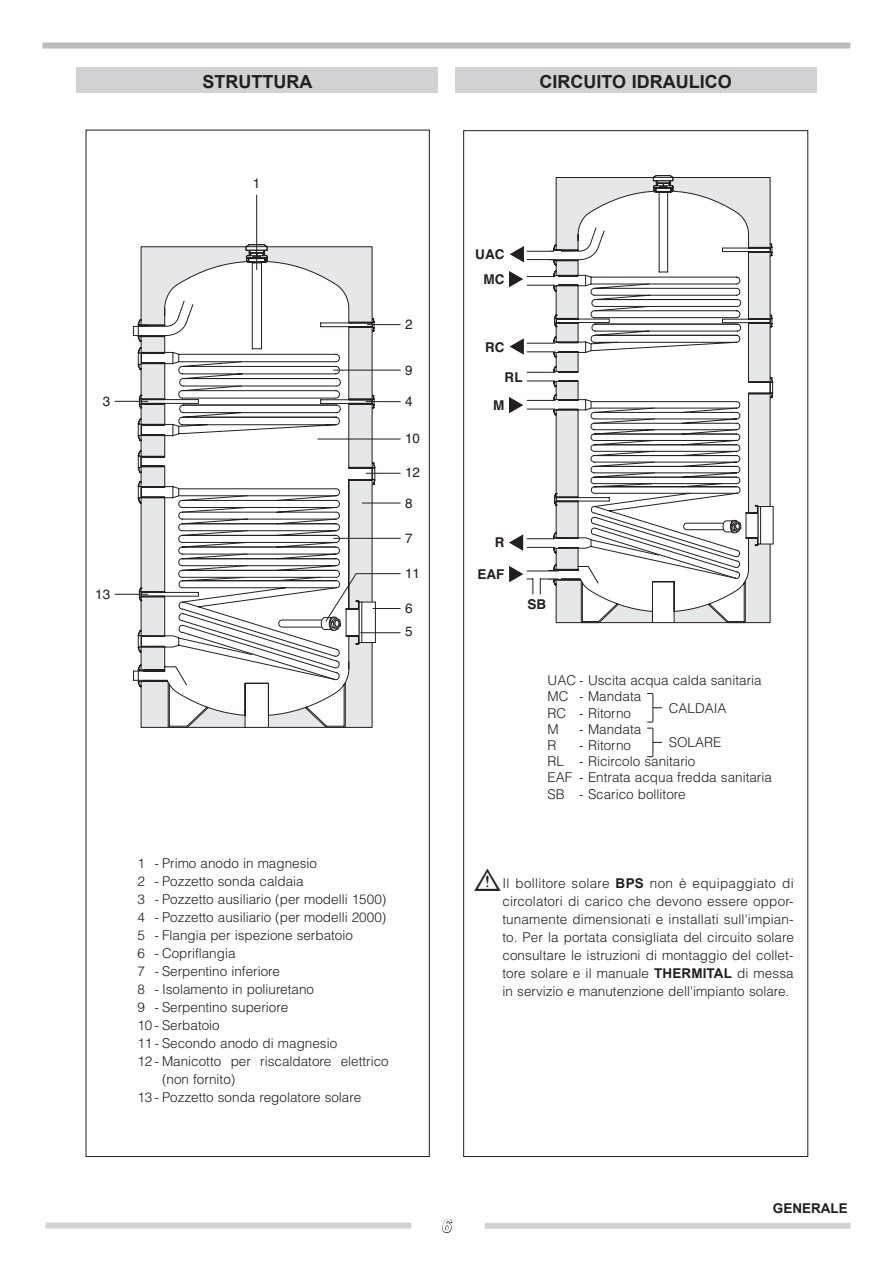
<style>
.page{position:relative;width:893px;height:1263px;background:#fff}
.page>*{position:absolute;margin:0;border:0;box-sizing:border-box;transform-origin:0 0}
.t1{font:700 18px "Arial";color:#231f20}
.t2{font:italic 700 18px "Arial";color:#fff}
.t3{font:300 13.5px/18px "Helvetica LT Std";color:#231f20}
.t4{font:13.5px/23.2px "Helvetica";color:#231f20}
.t5{font:700 13.5px/25.2px "Helvetica";color:#231f20;text-align:right}
.t6{font:700 13.5px "Arial";color:#231f20}
.s1{font-family:"Sym PM Normal Normal";font-weight:400;font-size:27px}
.s2{font-family:"Arial";font-weight:700}
</style>
<div class="page">
<div style="left:485px;top:1223px;width:365px;height:6px;background:#d1d2d4"></div>
<svg style="left:442px;top:1219px;width:11px;height:14px"></svg>
<div style="left:43px;top:43px;width:807px;height:6px;background:#bcbdc0"></div>
<div style="left:45px;top:1222px;width:366px;height:6px;background:#d1d2d4"></div>
<svg style="left:209px;top:687px;width:164px;height:41px"></svg>
<svg style="left:140px;top:246px;width:233px;height:193px"></svg>
<svg style="left:233px;top:244px;width:35px;height:8px"></svg>
<svg style="left:140px;top:252px;width:128px;height:187px"></svg>
<svg style="left:133px;top:298px;width:76px;height:430px"></svg>
<svg style="left:138px;top:483px;width:236px;height:204px"></svg>
<svg style="left:320px;top:318px;width:55px;height:167px"></svg>
<hr style="left:256px;top:195px;width:1px;height:75px;background:#231f20">
<hr style="left:115px;top:401px;width:33px;height:1px;background:#231f20">
<hr style="left:115px;top:594px;width:33px;height:1px;background:#231f20">
<hr style="left:367px;top:324px;width:34px;height:1px;background:#231f20">
<hr style="left:333px;top:538px;width:68px;height:1px;background:#231f20">
<hr style="left:333px;top:370px;width:68px;height:1px;background:#231f20">
<hr style="left:366px;top:401px;width:35px;height:1px;background:#231f20">
<hr style="left:362px;top:503px;width:39px;height:1px;background:#231f20">
<hr style="left:317px;top:439px;width:84px;height:1px;background:#231f20">
<svg style="left:277px;top:573px;width:124px;height:70px"></svg>
<hr style="left:366px;top:473px;width:35px;height:1px;background:#231f20">
<div style="left:77px;top:67px;width:361px;height:26px;background:#d1d2d4"></div>
<div style="left:455px;top:67px;width:361px;height:26px;background:#d1d2d4"></div>
<svg style="left:509px;top:175px;width:265px;height:448px"></svg>
<svg style="left:647px;top:693px;width:15px;height:64px"></svg>
<p class="t4" style="left:103px;top:390px;width:9px">3</p>
<p class="t4" style="left:95px;top:583px;width:17px">13</p>
<h1 class="t1" style="left:203px;top:69px;width:111px">STRUTTURA</h1>
<p class="t4" style="left:253px;top:172px;width:9px">1</p>
<p class="t4" style="left:405px;top:313px;width:9px">2</p>
<p class="t4" style="left:405px;top:359px;width:9px">9</p>
<p class="t4" style="left:405px;top:390px;width:9px">4</p>
<p class="t4" style="left:405px;top:427px;width:17px">10</p>
<p class="t4" style="left:405px;top:461px;width:17px">12</p>
<p class="t4" style="left:405px;top:492px;width:9px">8</p>
<p class="t4" style="left:405px;top:527px;width:9px">7</p>
<p class="t4" style="left:405px;top:562px;width:17px">11</p>
<p class="t4" style="left:405px;top:597px;width:9px">6<br>5</p>
<p class="t3" style="left:137px;top:854px;width:181px">1 - Primo anodo in magnesio</p>
<p class="t3" style="left:137px;top:872px;width:168px">2 - Pozzetto sonda caldaia</p>
<p class="t3" style="left:137px;top:890px;width:250px">3 - Pozzetto ausiliario (per modelli 1500)</p>
<p class="t3" style="left:137px;top:908px;width:250px">4 - Pozzetto ausiliario (per modelli 2000)</p>
<p class="t3" style="left:137px;top:926px;width:217px">5 - Flangia per ispezione serbatoio</p>
<p class="t3" style="left:137px;top:944px;width:100px">6 - Copriflangia</p>
<p class="t3" style="left:137px;top:962px;width:144px">7 - Serpentino inferiore</p>
<p class="t3" style="left:137px;top:980px;width:178px">8 - Isolamento in poliuretano</p>
<p class="t3" style="left:137px;top:998px;width:152px">9 - Serpentino superiore</p>
<p class="t3" style="left:137px;top:1016px;width:84px">10 - Serbatoio</p>
<p class="t3" style="left:137px;top:1034px;width:201px">11 - Secondo anodo di magnesio</p>
<p class="t3" style="left:137px;top:1052px;width:253px">12 - Manicotto per riscaldatore elettrico</p>
<p class="t3" style="left:162px;top:1070px;width:75px">(non fornito)</p>
<p class="t3" style="left:137px;top:1088px;width:225px">13 - Pozzetto sonda regolatore solare</p>
<h1 class="t1" style="left:540px;top:69px;width:194px">CIRCUITO IDRAULICO</h1>
<p class="t5" style="left:475px;top:242px;width:31px">UAC<br>MC</p>
<p class="t5" style="left:485px;top:335px;width:21px">RC</p>
<p class="t5" style="left:505px;top:365px;width:19px">RL</p>
<p class="t5" style="left:493px;top:393px;width:13px">M</p>
<p class="t5" style="left:495px;top:530px;width:11px">R</p>
<p class="t5" style="left:477px;top:562px;width:28px">EAF</p>
<p class="t5" style="left:527px;top:592px;width:20px">SB</p>
<p class="t3" style="left:548px;top:672px;width:216px;line-height:16.2px">UAC - Uscita acqua calda sanitaria<br>MC - Mandata<br>RC - Ritorno<br>M</p>
<p class="t3" style="left:669px;top:699px;width:59px">CALDAIA</p>
<p class="t3" style="left:669px;top:733px;width:54px">SOLARE</p>
<p class="t3" style="left:579px;top:720px;width:64px">- Mandata</p>
<p class="t3" style="left:548px;top:737px;width:226px;line-height:16.2px;text-indent:32px">- Ritorno<br>RL - Ricircolo sanitario<br>EAF - Entrata acqua fredda sanitaria<br>SB - Scarico bollitore</p>
<p class="t3" style="left:548px;top:736px;width:11px">R</p>
<p class="t3" style="left:502px;top:874px;width:293px;text-align:justify;text-indent:-29px"><span class="s1">b</span> Il bollitore solare <span class="s2">BPS</span> non è equipaggiato di circolatori di carico che devono essere oppor&shy;tunamente dimensionati e installati sull'impian&shy;to. Per la portata consigliata del circuito solare consultare le istruzioni di montaggio del collet&shy;tore solare e il manuale <span class="s2">THERMITAL</span> di messa in servizio e manutenzione dell'impianto solare.</p>
<h1 class="t2" style="left:441px;top:1214px;width:12px">6</h1>
<p class="t6" style="left:773px;top:1199px;width:77px">GENERALE</p>
</div>
